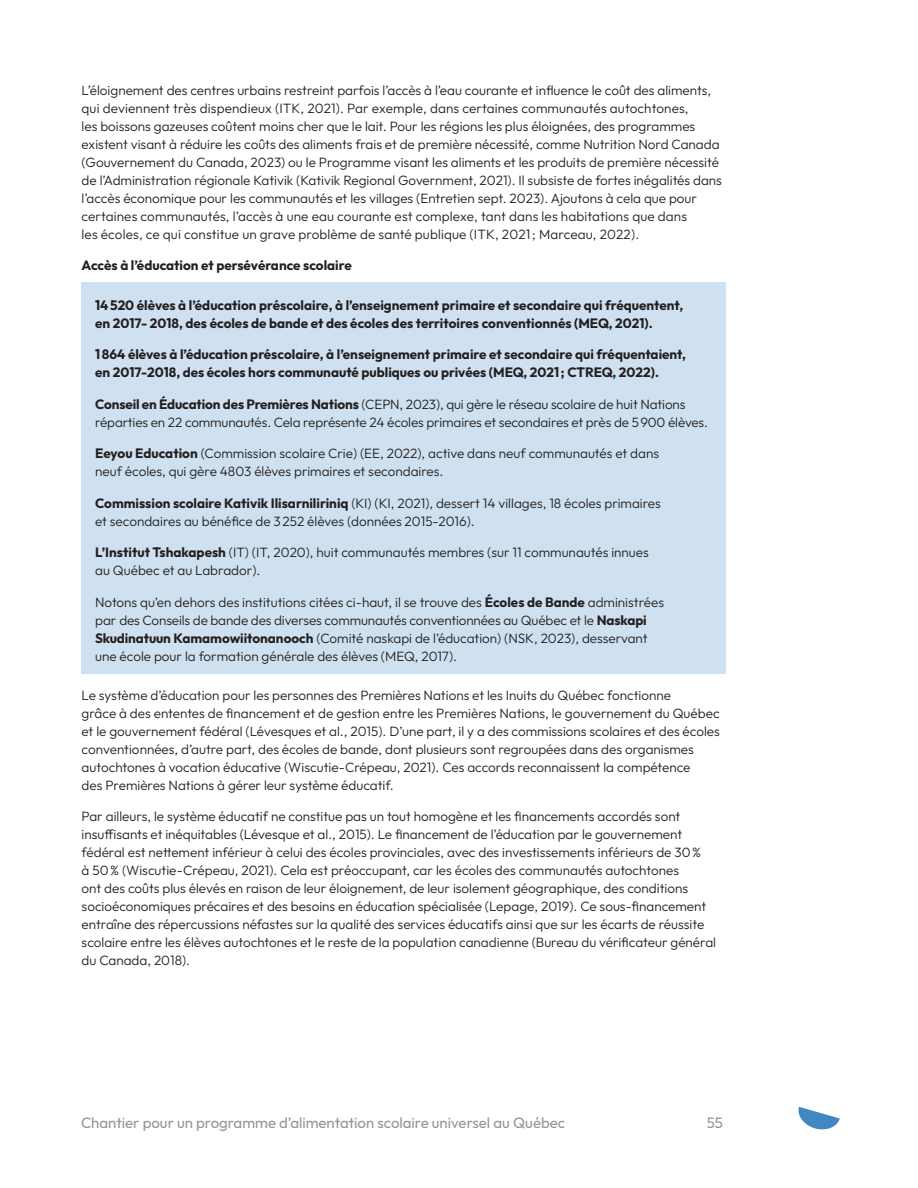
<style>
.page{position:relative;width:918px;height:1188px;background:#fff}
.page>*{position:absolute;margin:0;border:0;box-sizing:border-box;transform-origin:0 0}
.t1{font:15px "Outfit";color:#939598}
.TEXTE_COURANT{font:300 13.5px/18px "Outfit";color:#231f20}
.TEXTE_COURANT-2{font:700 13.5px/18px "Outfit";color:#231f20}
.s1{font-weight:700}
</style>
<div class="page">
<svg style="left:798px;top:1107px;width:42px;height:23px"></svg>
<div style="left:82px;top:283px;width:644px;height:391px;background:#cfe1f0"></div>
<p class="TEXTE_COURANT" style="left:82px;top:81px;width:642px">L’éloignement des centres urbains restreint parfois l’accès à l’eau courante et influence le coût des aliments, qui deviennent très dispendieux (ITK, 2021). Par exemple, dans certaines communautés autochtones,<br>les boissons gazeuses coûtent moins cher que le lait. Pour les régions les plus éloignées, des programmes existent visant à réduire les coûts des aliments frais et de première nécessité, comme Nutrition Nord Canada (Gouvernement du Canada, 2023) ou le Programme visant les aliments et les produits de première nécessité de l’Administration régionale Kativik (Kativik Regional Government, 2021). Il subsiste de fortes inégalités dans l’accès économique pour les communautés et les villages (Entretien sept. 2023). Ajoutons à cela que pour certaines communautés, l’accès à une eau courante est complexe, tant dans les habitations que dans<br>les écoles, ce qui constitue un grave problème de santé publique (ITK, 2021; Marceau, 2022).</p>
<p class="TEXTE_COURANT-2" style="left:82px;top:257px;width:272px">Accès à l’éducation et persévérance scolaire</p>
<p class="TEXTE_COURANT-2" style="left:95px;top:297px;width:590px">14520 élèves à l’éducation préscolaire, à l’enseignement primaire et secondaire qui fréquentent, en 2017- 2018, des écoles de bande et des écoles des territoires conventionnés (MEQ, 2021).</p>
<p class="TEXTE_COURANT-2" style="left:95px;top:346px;width:592px">1864 élèves à l’éducation préscolaire, à l’enseignement primaire et secondaire qui fréquentaient, en 2017-2018, des écoles hors communauté publiques ou privées (MEQ, 2021; CTREQ, 2022).</p>
<p class="TEXTE_COURANT" style="left:95px;top:395px;width:615px"><span class="s1">Conseil en Éducation des Premières Nations</span> (CEPN, 2023), qui gère le réseau scolaire de huit Nations réparties en 22 communautés. Cela représente 24 écoles primaires et secondaires et près de 5900 élèves.</p>
<p class="TEXTE_COURANT" style="left:95px;top:445px;width:565px"><span class="s1">Eeyou Education</span> (Commission scolaire Crie) (EE, 2022), active dans neuf communautés et dans neuf écoles, qui gère 4803 élèves primaires et secondaires.</p>
<p class="TEXTE_COURANT" style="left:95px;top:494px;width:567px"><span class="s1">Commission scolaire Kativik Ilisarniliriniq</span> (KI) (KI, 2021), dessert 14 villages, 18 écoles primaires et secondaires au bénéfice de 3252 élèves (données 2015-2016).</p>
<p class="TEXTE_COURANT" style="left:95px;top:544px;width:555px"><span class="s1">L’Institut Tshakapesh</span> (IT) (IT, 2020), huit communautés membres (sur 11 communautés innues au Québec et au Labrador).</p>
<p class="TEXTE_COURANT" style="left:95px;top:593px;width:570px">Notons qu’en dehors des institutions citées ci-haut, il se trouve des <span class="s1">Écoles de Bande</span> administrées par des Conseils de bande des diverses communautés conventionnées au Québec et le <span class="s1">Naskapi Skudinatuun Kamamowiitonanooch</span> (Comité naskapi de l’éducation) (NSK, 2023), desservant une école pour la formation générale des élèves (MEQ, 2017).</p>
<p class="TEXTE_COURANT" style="left:82px;top:686px;width:640px">Le système d’éducation pour les personnes des Premières Nations et les Inuits du Québec fonctionne<br>grâce à des ententes de financement et de gestion entre les Premières Nations, le gouvernement du Québec et le gouvernement fédéral (Lévesques et al., 2015). D’une part, il y a des commissions scolaires et des écoles conventionnées, d’autre part, des écoles de bande, dont plusieurs sont regroupées dans des organismes autochtones à vocation éducative (Wiscutie-Crépeau, 2021). Ces accords reconnaissent la compétence<br>des Premières Nations à gérer leur système éducatif.</p>
<p class="TEXTE_COURANT" style="left:82px;top:808px;width:636px">Par ailleurs, le système éducatif ne constitue pas un tout homogène et les financements accordés sont insuffisants et inéquitables (Lévesque et al., 2015). Le financement de l’éducation par le gouvernement fédéral est nettement inférieur à celui des écoles provinciales, avec des investissements inférieurs de 30%<br>à 50% (Wiscutie-Crépeau, 2021). Cela est préoccupant, car les écoles des communautés autochtones<br>ont des coûts plus élevés en raison de leur éloignement, de leur isolement géographique, des conditions socioéconomiques précaires et des besoins en éducation spécialisée (Lepage, 2019). Ce sous-financement entraîne des répercussions néfastes sur la qualité des services éducatifs ainsi que sur les écarts de réussite scolaire entre les élèves autochtones et le reste de la population canadienne (Bureau du vérificateur général du Canada, 2018).</p>
<p class="t1" style="left:81px;top:1113px;width:486px">Chantier pour un programme d’alimentation scolaire universel au Québec</p>
<p class="t1" style="left:707px;top:1113px;width:18px">55</p>
</div>
